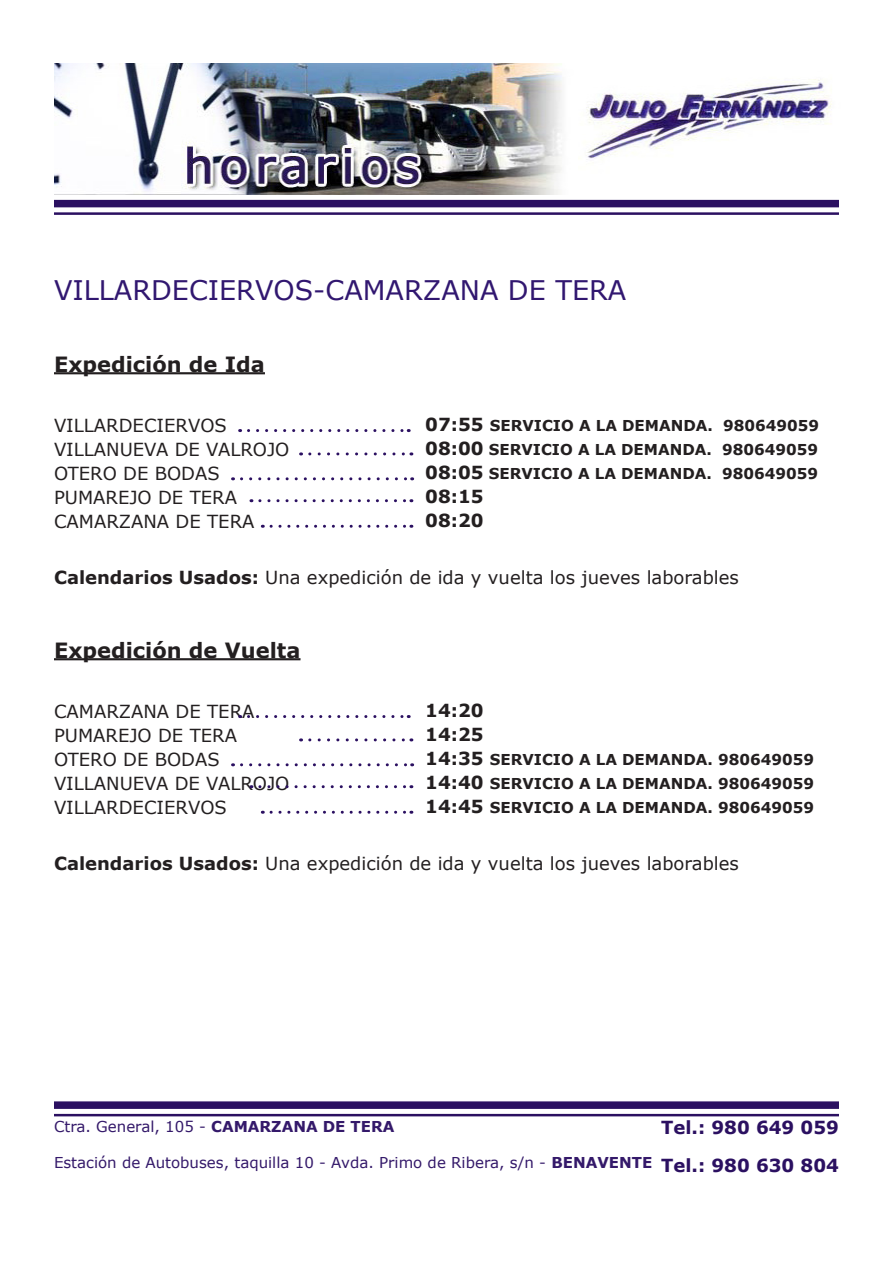
<style>
.page{position:relative;width:893px;height:1263px;background:#fff}
.page>*{position:absolute;margin:0;border:0;box-sizing:border-box;transform-origin:0 0}
.t1{font:27px "Verdana";color:#311770}
.t2{font:700 21px "Verdana";color:#231f20}
.t3{font:18px "Verdana";color:#231f20}
.t4{font:700 18px "Verdana";color:#2b1061}
.t5{font:700 18px "Verdana";color:#231f20}
.t6{font:700 15px "Verdana";color:#231f20}
.t7{font:15px "Verdana";color:#34196a}
.s1{font-size:18px}
.s2{font-weight:700}
</style>
<div class="page">
<img style="left:54px;top:64px;width:778px;height:130px">
<div style="left:54px;top:1101px;width:785px;height:8px;background:#2b1061"></div>
<hr style="left:54px;top:1114px;width:785px;height:2px;background:#2b1061">
<svg style="left:248px;top:429px;width:161px;height:3px"></svg>
<svg style="left:310px;top:452px;width:102px;height:3px"></svg>
<svg style="left:260px;top:499px;width:152px;height:3px"></svg>
<svg style="left:271px;top:525px;width:141px;height:3px"></svg>
<div style="left:54px;top:200px;width:785px;height:7px;background:#2b1061"></div>
<hr style="left:54px;top:212px;width:785px;height:3px;background:#2b1061">
<svg style="left:241px;top:477px;width:172px;height:3px"></svg>
<hr style="left:54px;top:372px;width:211px;height:2px;background:#231f20">
<svg style="left:248px;top:715px;width:161px;height:3px"></svg>
<svg style="left:310px;top:738px;width:102px;height:3px"></svg>
<svg style="left:260px;top:785px;width:152px;height:3px"></svg>
<svg style="left:271px;top:811px;width:141px;height:3px"></svg>
<svg style="left:241px;top:763px;width:172px;height:3px"></svg>
<hr style="left:54px;top:658px;width:246px;height:2px;background:#231f20">
<p class="t1" style="left:54px;top:273px;width:574px">VILLARDECIERVOS-CAMARZANA DE TERA</p>
<p class="t2" style="left:54px;top:351px;width:212px">Expedición de Ida</p>
<p class="t3" style="left:54px;top:414px;width:174px">VILLARDECIERVOS</p>
<p class="t3" style="left:54px;top:438px;width:237px">VILLANUEVA DE VALROJO</p>
<p class="t3" style="left:54px;top:462px;width:167px">OTERO DE BODAS</p>
<p class="t3" style="left:54px;top:486px;width:184px">PUMAREJO DE TERA</p>
<p class="t3" style="left:54px;top:510px;width:202px">CAMARZANA DE TERA</p>
<p class="t6" style="left:425px;top:416px;width:395px"><span class="s1">07:55</span> SERVICIO A LA DEMANDA. 980649059</p>
<p class="t6" style="left:425px;top:440px;width:394px"><span class="s1">08:00</span> SERVICIO A LA DEMANDA. 980649059</p>
<p class="t6" style="left:425px;top:464px;width:394px"><span class="s1">08:05</span> SERVICIO A LA DEMANDA. 980649059</p>
<p class="t5" style="left:425px;top:485px;width:60px">08:15</p>
<p class="t5" style="left:425px;top:509px;width:60px">08:20</p>
<p class="t3" style="left:54px;top:566px;width:686px"><span class="s2">Calendarios Usados:</span> Una expedición de ida y vuelta los jueves laborables</p>
<p class="t2" style="left:54px;top:637px;width:248px">Expedición de Vuelta</p>
<p class="t3" style="left:54px;top:700px;width:202px">CAMARZANA DE TERA</p>
<p class="t3" style="left:54px;top:724px;width:184px">PUMAREJO DE TERA</p>
<p class="t3" style="left:54px;top:748px;width:167px">OTERO DE BODAS</p>
<p class="t3" style="left:54px;top:772px;width:237px">VILLANUEVA DE VALROJO</p>
<p class="t3" style="left:54px;top:796px;width:174px">VILLARDECIERVOS</p>
<p class="t5" style="left:425px;top:699px;width:60px">14:20</p>
<p class="t5" style="left:425px;top:723px;width:60px">14:25</p>
<p class="t6" style="left:425px;top:750px;width:390px"><span class="s1">14:35</span> SERVICIO A LA DEMANDA. 980649059</p>
<p class="t6" style="left:425px;top:774px;width:390px"><span class="s1">14:40</span> SERVICIO A LA DEMANDA. 980649059</p>
<p class="t6" style="left:425px;top:798px;width:390px"><span class="s1">14:45</span> SERVICIO A LA DEMANDA. 980649059</p>
<p class="t3" style="left:54px;top:852px;width:686px"><span class="s2">Calendarios Usados:</span> Una expedición de ida y vuelta los jueves laborables</p>
<p class="t7" style="left:54px;top:1117px;width:342px">Ctra. General, 105 - <span class="s2">CAMARZANA DE TERA</span></p>
<p class="t7" style="left:54px;top:1153px;width:600px">Estación de Autobuses, taquilla 10 - Avda. Primo de Ribera, s/n - <span class="s2">BENAVENTE</span></p>
<p class="t4" style="left:661px;top:1116px;width:179px">Tel.: 980 649 059</p>
<p class="t4" style="left:661px;top:1154px;width:179px">Tel.: 980 630 804</p>
</div>
